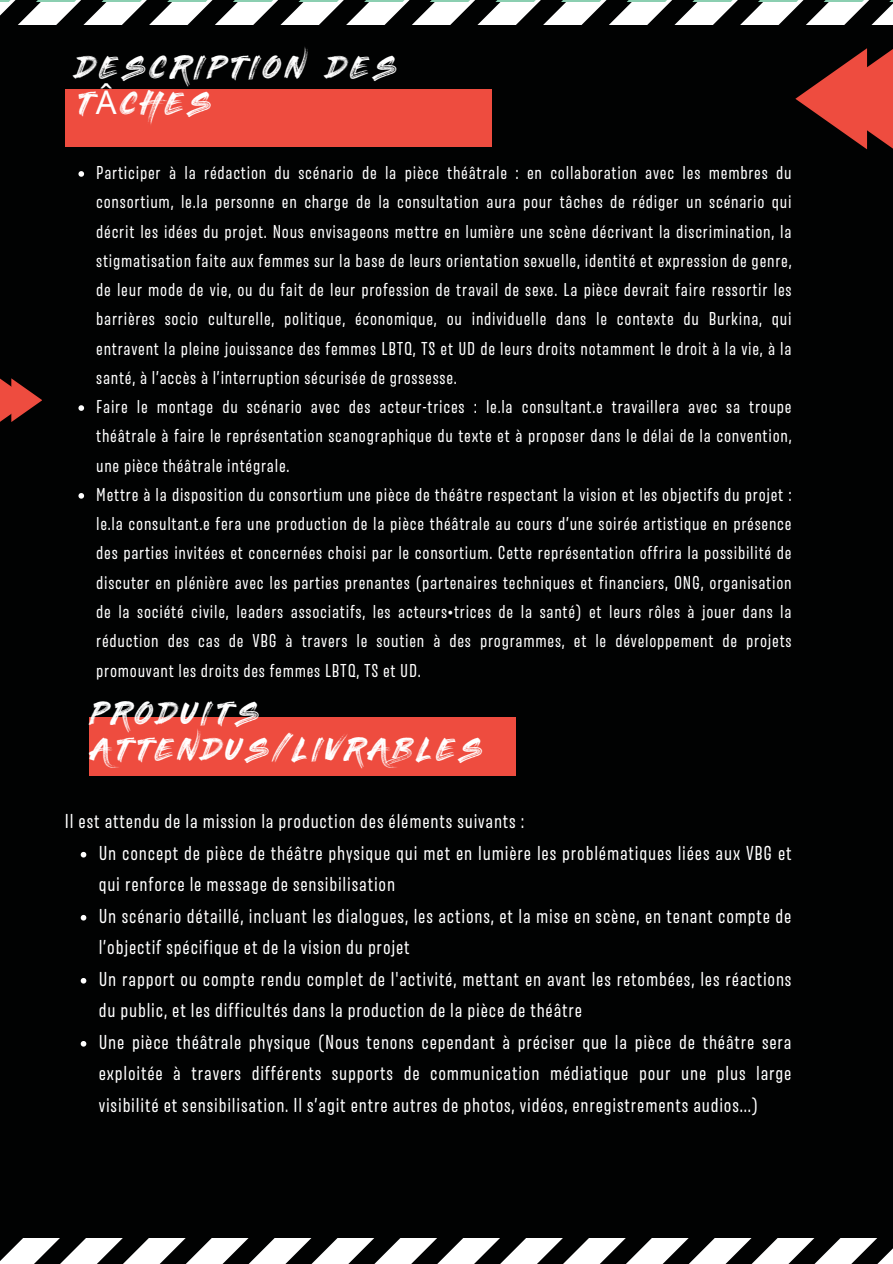
<style>
.page{position:relative;width:893px;height:1264px;background:#fff}
.page>*{position:absolute;margin:0;border:0;box-sizing:border-box;transform-origin:0 0}
.t1{font:32.7px/36px "Painting With Chocolate";letter-spacing:.09em;color:#fff}
.t2{font:19.8px/31.5px "Merlod Norme";letter-spacing:.04em;color:#fff}
.t3{font:18.3px/29.2px "Merlod Norme";letter-spacing:.04em;color:#fff}
.s1{font-family:"Noto Sans"}
</style>
<div class="page">
<div style="left:0;top:0;width:892px;height:1263px;background:#010202"></div>
<svg style="left:78px;top:171px;width:6px;height:6px"></svg>
<svg style="left:78px;top:405px;width:6px;height:6px"></svg>
<svg style="left:78px;top:493px;width:6px;height:5px"></svg>
<div style="left:65px;top:89px;width:426px;height:58px;background:#ee4c3f"></div>
<svg style="left:0;top:378px;width:42px;height:44px"></svg>
<svg style="left:0;top:1238px;width:892px;height:25px"></svg>
<svg style="left:795px;top:48px;width:97px;height:101px"></svg>
<svg style="left:0;top:0;width:892px;height:25px"></svg>
<div style="left:89px;top:717px;width:426px;height:58px;background:#ee4c3f"></div>
<svg style="left:81px;top:851px;width:5px;height:6px"></svg>
<svg style="left:81px;top:914px;width:5px;height:6px"></svg>
<svg style="left:81px;top:978px;width:5px;height:5px"></svg>
<svg style="left:81px;top:1041px;width:5px;height:5px"></svg>
<h1 class="t1" style="left:75px;top:49px;width:323px">DESCRIPTION DES<br>T<span class="s1">Â</span>CHES</h1>
<p class="t3" style="left:96px;top:157px;width:697px">Participer à la rédaction du scénario de la pièce théâtrale : en collaboration avec les membres du consortium, le.la personne en charge de la consultation aura pour tâches de rédiger un scénario qui décrit les idées du projet. Nous envisageons mettre en lumière une scène décrivant la discrimination, la stigmatisation faite aux femmes sur la base de leurs orientation sexuelle, identité et expression de genre, de leur mode de vie, ou du fait de leur profession de travail de sexe. La pièce devrait faire ressortir les barrières socio culturelle, politique, économique, ou individuelle dans le contexte du Burkina, qui entravent la pleine jouissance des femmes LBTQ, TS et UD de leurs droits notamment le droit à la vie, à la santé, à l’accès à l’interruption sécurisée de grossesse.<br>Faire le montage du scénario avec des acteur-trices : le.la consultant.e travaillera avec sa troupe théâtrale à faire le représentation scanographique du texte et à proposer dans le délai de la convention, une pièce théâtrale intégrale.<br>Mettre à la disposition du consortium une pièce de théâtre respectant la vision et les objectifs du projet : le.la consultant.e fera une production de la pièce théâtrale au cours d’une soirée artistique en présence des parties invitées et concernées choisi par le consortium. Cette représentation offrira la possibilité de discuter en plénière avec les parties prenantes (partenaires techniques et financiers, ONG, organisation de la société civile, leaders associatifs, les acteurs•trices de la santé) et leurs rôles à jouer dans la réduction des cas de VBG à travers le soutien à des programmes, et le développement de projets promouvant les droits des femmes LBTQ, TS et UD.</p>
<h1 class="t1" style="left:89px;top:694px;width:395px">PRODUITS<br>ATTENDUS/LIVRABLES</h1>
<p class="t2" style="left:99px;top:805px;width:694px;text-indent:-34px">Il est attendu de la mission la production des éléments suivants :<br>Un concept de pièce de théâtre physique qui met en lumière les problématiques liées aux VBG et qui renforce le message de sensibilisation<br>Un scénario détaillé, incluant les dialogues, les actions, et la mise en scène, en tenant compte de l’objectif spécifique et de la vision du projet<br>Un rapport ou compte rendu complet de l'activité, mettant en avant les retombées, les réactions du public, et les difficultés dans la production de la pièce de théâtre<br>Une pièce théâtrale physique (Nous tenons cependant à préciser que la pièce de théâtre sera exploitée à travers différents supports de communication médiatique pour une plus large visibilité et sensibilisation. Il s’agit entre autres de photos, vidéos, enregistrements audios...)</p>
</div>
